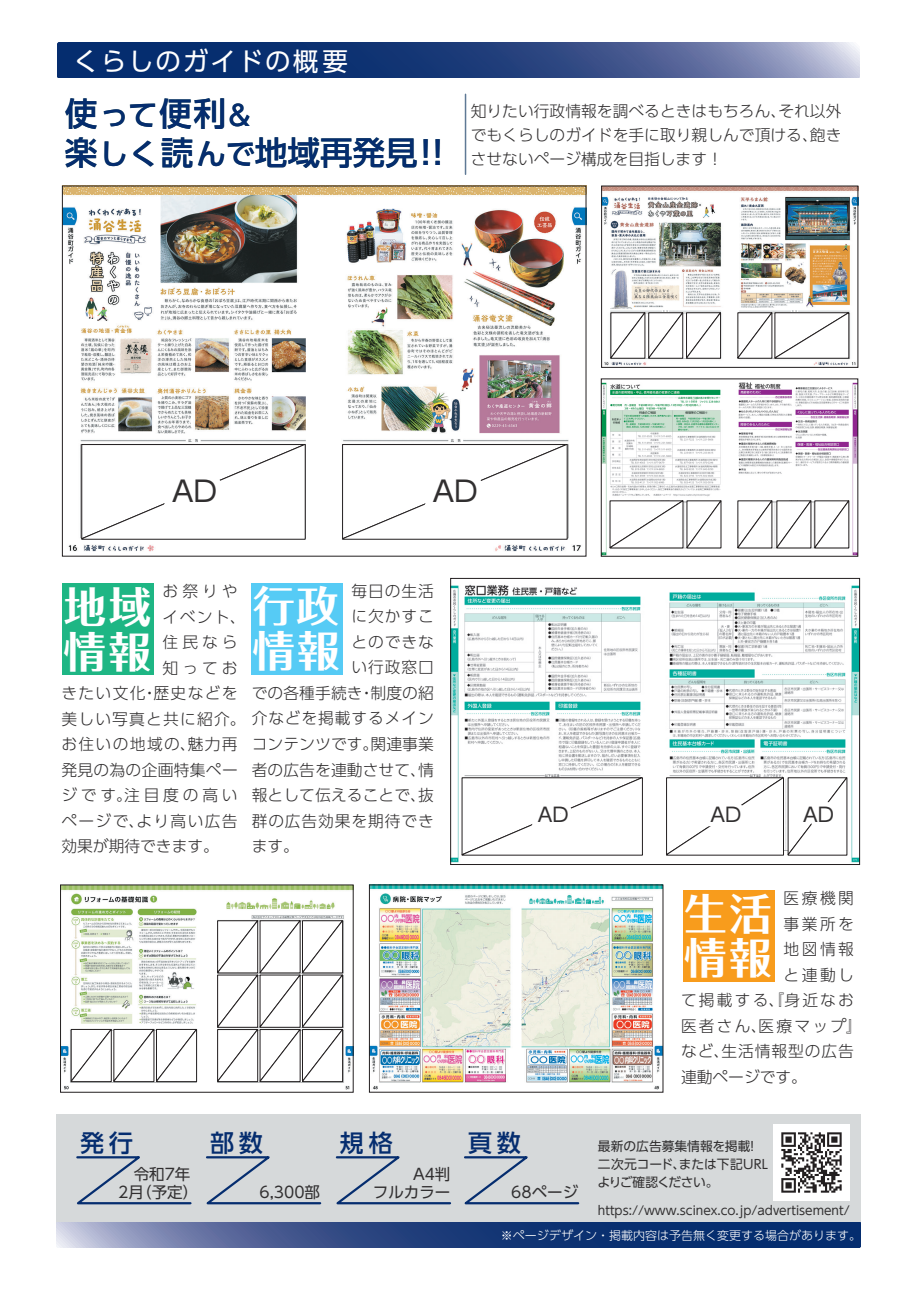
<style>
.page{position:relative;width:919px;height:1289px;background:#fff}
.page>*{position:absolute;margin:0;border:0;box-sizing:border-box;transform-origin:0 0}
.t1{font:42.45px/44.8px "Folk Pro Bold 90 msp RKSJ H";letter-spacing:.05em;color:#fff}
.t2{font:32.55px/39px "UD Shin Go Pro Medium 90 msp RKSJ H";color:#052d6f}
.t3{font:28.5px "UD Shin Go Pro Regular 90 msp RKSJ H";color:#231f20}
.t4{font:25.5px "UD Shin Go Pro Regular 90 msp RKSJ H";letter-spacing:.075em;color:#fff}
.t5{font:24px "UD Shin Go Pro Medium 90 msp RKSJ H";letter-spacing:.2em;color:#052d6f}
.t6{font:19.5px "UD Shin Go Pro Regular 90 msp RKSJ H";color:#231f20}
.t7{font:15.75px/25.5px "UD Shin Go Pro Light 90 msp RKSJ H";letter-spacing:.055em;color:#312f30;text-align:justify}
.t8{font:15.75px "UD Shin Go Pro Light 90 msp RKSJ H";letter-spacing:.005em;color:#312f30}
.t9{font:15.75px "UD Shin Go Pro Light 90 msp RKSJ H";letter-spacing:.14em;color:#312f30}
.t10{font:15.75px "UD Shin Go Pro Light 90 msp RKSJ H";letter-spacing:.085em;color:#312f30}
.t11{font:15.75px "UD Shin Go Pro Light 90 msp RKSJ H";color:#312f30}
.t12{font:15.45px/18.1px "UD Shin Go Pro Regular 90 msp RKSJ H";color:#312f30;text-align:center}
.t13{font:12.75px/18px "UD Shin Go Pro Regular 90 msp RKSJ H";color:#312f30}
.t14{font:12.15px "UD Shin Go Pro Regular 90 msp RKSJ H";color:#312f30}
.t15{font:12px "UD Shin Go Pro Light 90 msp RKSJ H";color:#fff}
.s1{font-size:29.4px}
.s2{font-size:27.9px}
</style>
<div class="page">
<img style="left:62px;top:185px;width:796px;height:372px">
<div style="left:56px;top:1114px;width:804px;height:108px;background:#d6d9da"></div>
<img style="left:452px;top:584px;width:405px;height:278px">
<div style="left:450px;top:578px;width:409px;height:286px;border:1px solid #231f20"></div>
<svg style="left:58px;top:43px;width:801px;height:35px;background:#334f87"></svg>
<svg style="left:56px;top:1222px;width:804px;height:25px;background:#334e87"></svg>
<hr style="left:464px;top:94px;width:2px;height:80px;background:#5f7995">
<img style="left:603px;top:380px;width:253px;height:174px">
<svg style="left:609px;top:500px;width:112px;height:49px"></svg>
<svg style="left:737px;top:500px;width:112px;height:49px"></svg>
<svg style="left:461px;top:776px;width:184px;height:79px"></svg>
<svg style="left:665px;top:776px;width:183px;height:81px"></svg>
<img style="left:62px;top:886px;width:289px;height:204px">
<svg style="left:71px;top:1028px;width:126px;height:54px"></svg>
<svg style="left:217px;top:920px;width:126px;height:162px"></svg>
<img style="left:371px;top:886px;width:290px;height:204px">
<img style="left:379px;top:907px;width:274px;height:175px">
<div style="left:62px;top:583px;width:92px;height:91px;background:#1eb684"></div>
<div style="left:251px;top:583px;width:91px;height:91px;background:#56cbf5"></div>
<div style="left:683px;top:890px;width:91px;height:91px;background:#f89c1c"></div>
<svg style="left:76px;top:1156px;width:116px;height:49px"></svg>
<svg style="left:206px;top:1156px;width:116px;height:49px"></svg>
<svg style="left:335px;top:1156px;width:116px;height:49px"></svg>
<svg style="left:464px;top:1156px;width:116px;height:49px"></svg>
<img style="left:773px;top:1124px;width:76px;height:76px">
<svg style="left:737px;top:312px;width:112px;height:47px"></svg>
<svg style="left:610px;top:312px;width:111px;height:47px"></svg>
<svg style="left:81px;top:443px;width:227px;height:97px"></svg>
<svg style="left:342px;top:443px;width:228px;height:97px"></svg>
<h3 class="t4" style="left:73px;top:52px;width:276px">くらしのガイドの概要</h3>
<h2 class="t2" style="left:65px;top:98px;width:390px">使<span class="s1">って</span>便利<span class="s2">＆<br></span>楽<span class="s1">しく</span>読<span class="s1">んで</span>地域再発見！！</h2>
<p class="t7" style="left:470px;top:101px;width:372px;line-height:24px">知りたい行政情報を調べるときはもちろん、それ以外でもくらしのガイドを手に取り親しんで頂ける、飽きさせないページ構成を目指します！</p>
<h3 class="t3" style="left:172px;top:480px;width:46px">AD</h3>
<h3 class="t3" style="left:433px;top:480px;width:46px">AD</h3>
<p class="t7" style="left:351px;top:580px;width:84px">毎日の生活</p>
<p class="t7" style="left:351px;top:606px;width:84px">に欠かすこ</p>
<p class="t7" style="left:351px;top:631px;width:84px">とのできな</p>
<p class="t7" style="left:351px;top:657px;width:84px">い行政窓口</p>
<p class="t8" style="left:252px;top:687px;width:183px">での各種手続き・制度の紹</p>
<p class="t7" style="left:61px;top:708px;width:374px">美しい写真と共に紹介。介などを掲載するメイン</p>
<p class="t8" style="left:252px;top:738px;width:183px">コンテンツです。関連事業</p>
<p class="t8" style="left:252px;top:763px;width:183px">者の広告を連動させて、情</p>
<p class="t8" style="left:252px;top:789px;width:183px">報として伝えることで、抜</p>
<p class="t7" style="left:252px;top:810px;width:183px">群の広告効果を期待でき</p>
<p class="t7" style="left:252px;top:835px;width:49px">ます。</p>
<p class="t7" style="left:163px;top:580px;width:77px">お祭りや</p>
<p class="t7" style="left:163px;top:606px;width:85px">イベント、</p>
<p class="t7" style="left:163px;top:631px;width:77px">住民なら</p>
<p class="t7" style="left:163px;top:657px;width:77px">知ってお</p>
<p class="t10" style="left:61px;top:687px;width:178px">きたい文化・歴史などを</p>
<p class="t7" style="left:61px;top:733px;width:178px">お住いの地域の、魅力再発見の為の企画特集ページです。注目度の高いページで、より高い広告効果が期待できます。</p>
<h1 class="t1" style="left:64px;top:590px;width:89px">地域情報</h1>
<h1 class="t1" style="left:253px;top:590px;width:89px">行政情報</h1>
<p class="t6" style="left:538px;top:807px;width:32px">AD</p>
<p class="t6" style="left:710px;top:807px;width:32px">AD</p>
<p class="t6" style="left:803px;top:807px;width:32px">AD</p>
<p class="t7" style="left:783px;top:887px;width:72px">医療機関</p>
<p class="t7" style="left:783px;top:913px;width:72px">事業所を</p>
<p class="t7" style="left:783px;top:938px;width:72px">地図情報</p>
<p class="t7" style="left:783px;top:964px;width:72px">と連動し</p>
<p class="t9" style="left:681px;top:994px;width:174px">て掲載する、『身近なお</p>
<p class="t9" style="left:681px;top:1019px;width:182px">医者さん、医療マップ』</p>
<p class="t7" style="left:681px;top:1040px;width:174px">など、生活情報型の広告</p>
<p class="t11" style="left:681px;top:1070px;width:127px">連動ページです。</p>
<h1 class="t1" style="left:684px;top:896px;width:89px">生活情報</h1>
<h3 class="t5" style="left:80px;top:1133px;width:54px">発行</h3>
<h3 class="t5" style="left:210px;top:1133px;width:54px">部数</h3>
<h3 class="t5" style="left:340px;top:1133px;width:54px">規格</h3>
<h3 class="t5" style="left:468px;top:1133px;width:54px">頁数</h3>
<p class="t13" style="left:597px;top:1139px;width:172px">最新の広告募集情報を掲載！二次元コード、または下記URLよりご確認ください。</p>
<p class="t14" style="left:598px;top:1205px;width:253px">https://www.scinex.co.jp/advertisement/</p>
<p class="t12" style="left:118px;top:1166px;width:82px">令和7年<br>2月（予定）</p>
<p class="t12" style="left:373px;top:1166px;width:79px;text-align:right">A4判<br>フルカラー</p>
<p class="t12" style="left:511px;top:1184px;width:68px">68ページ</p>
<p class="t12" style="left:259px;top:1184px;width:62px">6,300部</p>
<p class="t15" style="left:501px;top:1231px;width:361px">※ページデザイン・掲載内容は予告無く変更する場合があります。</p>
</div>
